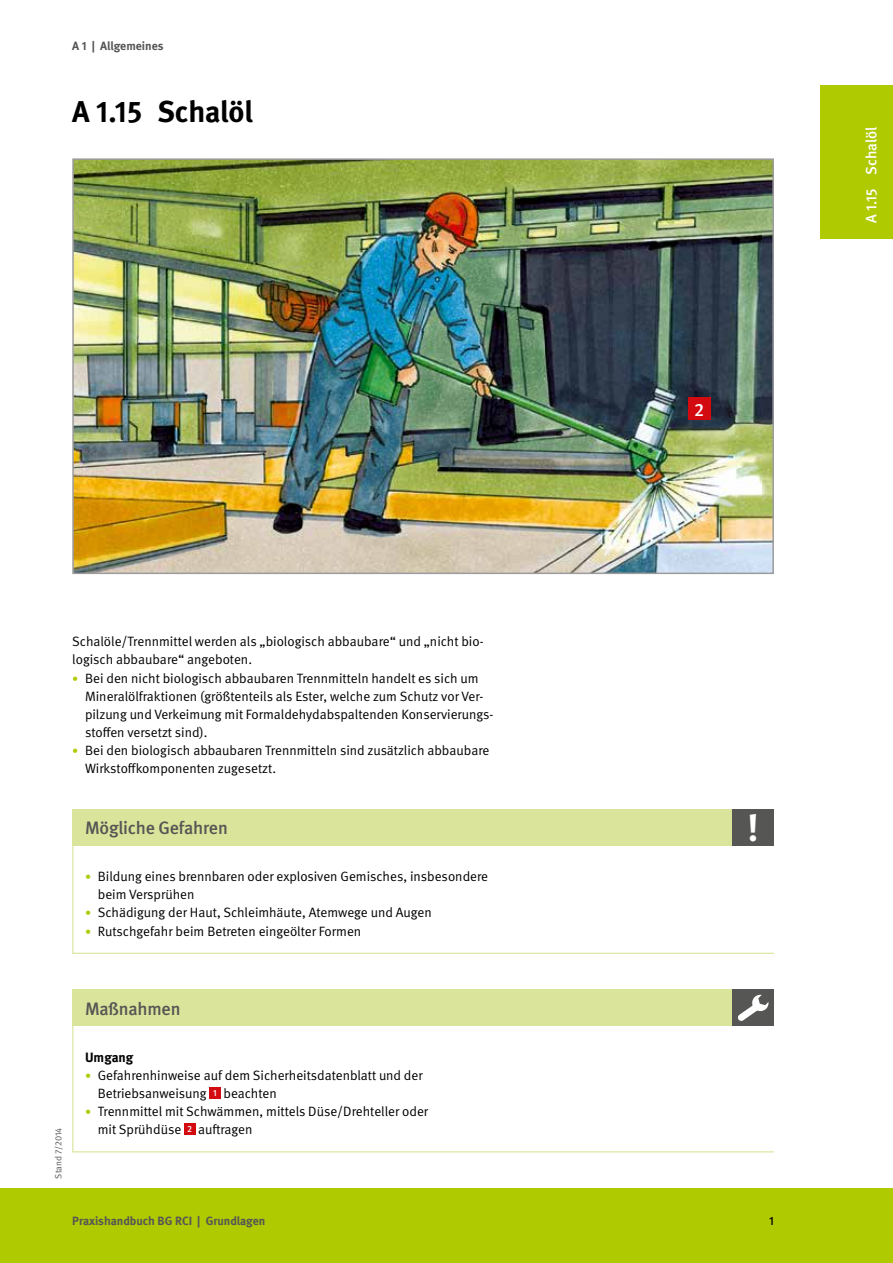
<style>
.page{position:relative;width:893px;height:1263px;background:#fff}
.page>*{position:absolute;margin:0;border:0;box-sizing:border-box;transform-origin:0 0}
.t1{font:700 38.1px "DGUV Meta";color:#fff}
.t2{font:700 30px "DGUV Meta";letter-spacing:-.005em;color:#000}
.t3{font:500 18px "DGUV Meta";letter-spacing:-.01em;color:#565655}
.t4{font:500 18px "DGUV Meta";color:#fff}
.t5{font:500 15px "DGUV Meta";color:#fff}
.t6{font:13.5px/18.1px "DGUV Meta";color:#000}
.t7{font:700 13.5px "DGUV Meta";color:#000}
.t8{font:700 12px "DGUV Meta";color:#565655}
.t9{font:500 12px "DGUV Meta";color:#000}
.t10{font:9px "DGUV Meta";color:#565655}
.s1{font-size:12px;color:#afca00}
</style>
<div class="page">
<div style="left:0;top:1188px;width:893px;height:75px;background:#afca00"></div>
<div style="left:821px;top:85px;width:72px;height:153px;background:#afca00"></div>
<svg style="left:72px;top:845px;width:702px;height:109px"></svg>
<div style="left:72px;top:809px;width:702px;height:36px;background:#dae49a"></div>
<div style="left:732px;top:809px;width:42px;height:36px;background:#565655"></div>
<img style="left:75px;top:161px;width:696px;height:410px">
<div style="left:72px;top:158px;width:702px;height:416px;border:2px solid #9c9c9d"></div>
<div style="left:688px;top:398px;width:22px;height:22px;background:#d40a11"></div>
<svg style="left:72px;top:989px;width:702px;height:164px"></svg>
<div style="left:732px;top:990px;width:42px;height:36px;background:#565655"></div>
<svg style="left:738px;top:994px;width:31px;height:27px"></svg>
<p class="t8" style="left:72px;top:39px;width:93px">A 1 | Allgemeines</p>
<h2 class="t2" style="left:72px;top:94px;width:182px">A 1.15 Schalöl</h2>
<h3 class="t4" style="left:694px;top:399px;width:11px">2</h3>
<p class="t6" style="left:72px;top:633px;width:413px">Schalöle/Trennmittel werden als „biologisch abbaubare“ und „nicht bio&shy;logisch abbaubare“ angeboten.</p>
<p class="t6" style="left:85px;top:669px;width:410px;text-indent:-13px"><span class="s1">•</span> Bei den nicht biologisch abbaubaren Trennmitteln handelt es sich um Mineralölfraktionen (größtenteils als Ester, welche zum Schutz vor Ver&shy;pilzung und Verkeimung mit Formaldehydabspaltenden Konservierungs&shy;stoffen versetzt sind).</p>
<p class="t6" style="left:85px;top:741px;width:406px;text-indent:-13px"><span class="s1">•</span> Bei den biologisch abbaubaren Trennmitteln sind zusätzlich abbaubare<br>Wirkstoffkomponenten zugesetzt.</p>
<h3 class="t3" style="left:85px;top:817px;width:144px">Mögliche Gefahren</h3>
<h1 class="t1" style="left:748px;top:805px;width:13px">!</h1>
<p class="t6" style="left:98px;top:868px;width:392px;text-indent:-13px"><span class="s1">•</span> Bildung eines brennbaren oder explosiven Gemisches, insbesondere beim Versprühen</p>
<p class="t6" style="left:85px;top:904px;width:348px"><span class="s1">•</span> Schädigung der Haut, Schleimhäute, Atemwege und Augen</p>
<p class="t6" style="left:85px;top:922px;width:278px"><span class="s1">•</span> Rutschgefahr beim Betreten eingeölter Formen</p>
<p class="t10" style="left:53px;top:1178px;width:52px;rotate:-90deg">Stand 7/2014</p>
<h3 class="t3" style="left:85px;top:998px;width:97px">Maßnahmen</h3>
<p class="t7" style="left:85px;top:1049px;width:50px">Umgang</p>
<p class="t6" style="left:98px;top:1067px;width:326px;text-indent:-13px"><span class="s1">•</span> Gefahrenhinweise auf dem Sicherheitsdatenblatt und der<br>Betriebsanweisung <sup>1</sup> beachten</p>
<p class="t6" style="left:98px;top:1103px;width:332px;text-indent:-13px"><span class="s1">•</span> Trennmittel mit Schwämmen, mittels Düse/Drehteller oder mit Sprühdüse <sup>2</sup> auftragen</p>
<p class="t8" style="left:72px;top:1213px;width:195px">Praxishandbuch BG RCI | Grundlagen</p>
<p class="t9" style="left:769px;top:1213px;width:6px">1</p>
<p class="t5" style="left:862px;top:223px;width:97px;rotate:-90deg">A 1.15 Schalöl</p>
</div>
